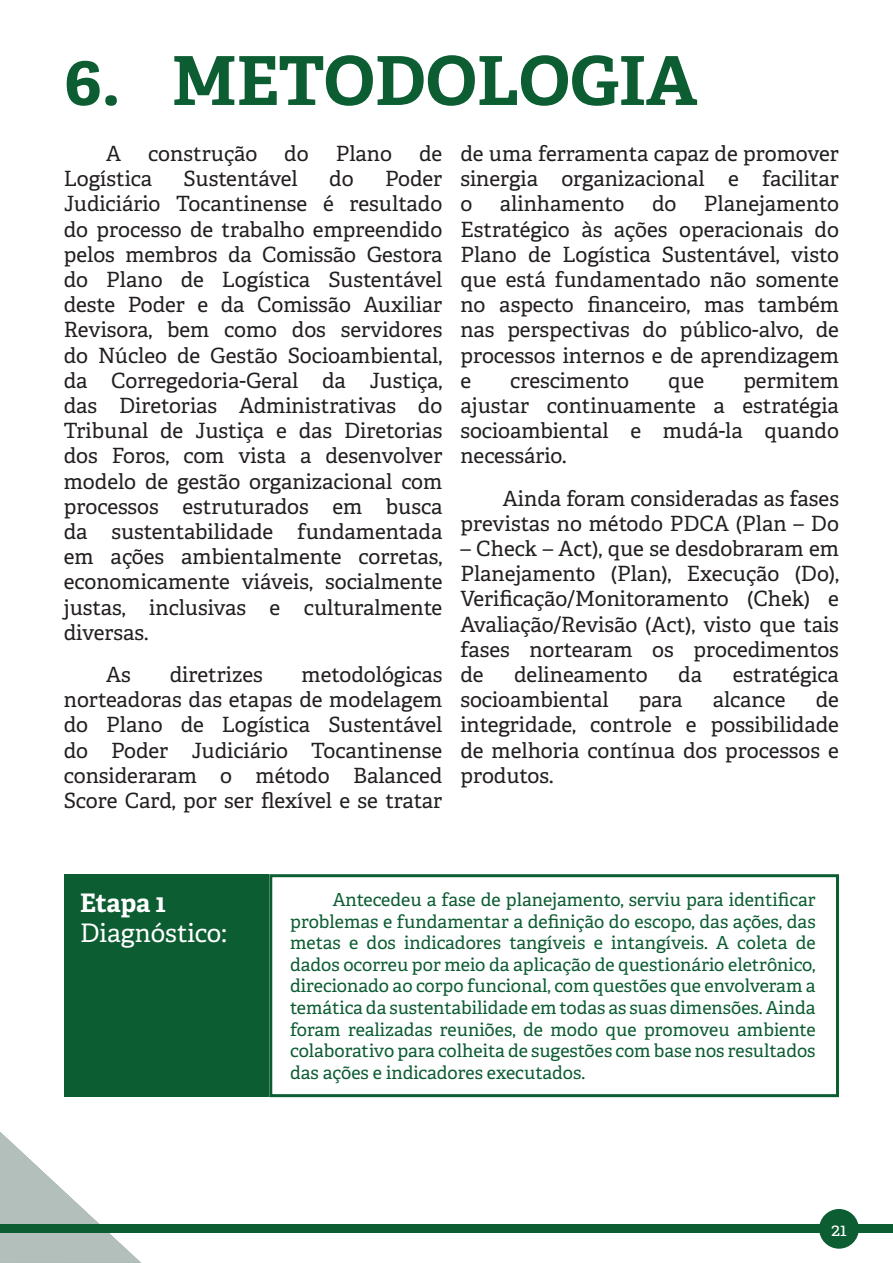
<style>
.page{position:relative;width:893px;height:1263px;background:#fff}
.page>*{position:absolute;margin:0;border:0;box-sizing:border-box;transform-origin:0 0}
.t1{font:700 67.5px "Adelle";color:#0d5d33}
.Chapters{font:25.5px "Adelle";color:#fff}
.Chapters-2{font:700 25.5px "Adelle";letter-spacing:-.01em;color:#fff}
.GENERAL_TEXT{font:21px/25.2px "Adelle";color:#231f20;text-align:justify}
.t2{font:18px/21.6px "Adelle";color:#0d5d33;text-align:justify}
.t3{font:18px "Adelle";color:#fff}
</style>
<div class="page">
<div style="left:65px;top:874px;width:204px;height:223px;background:#0d5d33"></div>
<div style="left:269px;top:874px;width:570px;height:223px;border:3px solid #0d5d33"></div>
<svg style="left:0;top:1132px;width:141px;height:131px"></svg>
<div style="left:0;top:1224px;width:893px;height:9px;background:#0d5d33"></div>
<div style="left:819px;top:1209px;width:40px;height:40px;background:#0d5d33;border-radius:50%"></div>
<p class="t1" style="left:64px;top:38px;width:635px">6. METODOLOGIA</p>
<p class="GENERAL_TEXT" style="left:106px;top:141px;width:16px">A</p>
<p class="GENERAL_TEXT" style="left:148px;top:141px;width:110px">construção</p>
<p class="GENERAL_TEXT" style="left:284px;top:141px;width:26px">do</p>
<p class="GENERAL_TEXT" style="left:336px;top:141px;width:58px">Plano</p>
<p class="GENERAL_TEXT" style="left:419px;top:141px;width:25px">de</p>
<p class="GENERAL_TEXT" style="left:64px;top:166px;width:90px">Logística</p>
<p class="GENERAL_TEXT" style="left:184px;top:166px;width:116px">Sustentável</p>
<p class="GENERAL_TEXT" style="left:329px;top:166px;width:26px">do</p>
<p class="GENERAL_TEXT" style="left:64px;top:166px;width:380px;text-indent:321px">Poder Judiciário Tocantinense é resultado do processo de trabalho empreendido pelos membros da Comissão Gestora do Plano de Logística Sustentável deste Poder e da Comissão Auxiliar Revisora, bem como dos servidores do Núcleo de Gestão Socioambiental, da Corregedoria-Geral da Justiça, das Diretorias Administrativas do Tribunal de Justiça e das Diretorias dos Foros, com vista a desenvolver modelo de gestão organizacional com processos estruturados em busca da sustentabilidade fundamentada em ações ambientalmente corretas, economicamente viáveis, socialmente justas, inclusivas e culturalmente diversas.</p>
<p class="GENERAL_TEXT" style="left:106px;top:662px;width:26px">As</p>
<p class="GENERAL_TEXT" style="left:170px;top:662px;width:95px">diretrizes</p>
<p class="GENERAL_TEXT" style="left:64px;top:662px;width:380px;text-indent:238px">metodológicas norteadoras das etapas de modelagem do Plano de Logística Sustentável do Poder Judiciário Tocantinense consideraram o método Balanced Score Card, por ser flexível e se tratar</p>
<p class="GENERAL_TEXT" style="left:460px;top:141px;width:380px">de uma ferramenta capaz de promover sinergia organizacional e facilitar o</p>
<p class="GENERAL_TEXT" style="left:460px;top:192px;width:380px;text-indent:244px">Planejamento Estratégico às ações operacionais do Plano de Logística Sustentável, visto que está fundamentado não somente no aspecto financeiro, mas também nas perspectivas do público-alvo, de processos internos e de aprendizagem e</p>
<p class="GENERAL_TEXT" style="left:500px;top:192px;width:126px">alinhamento</p>
<p class="GENERAL_TEXT" style="left:652px;top:192px;width:26px">do</p>
<p class="GENERAL_TEXT" style="left:460px;top:368px;width:380px;text-indent:283px">permitem ajustar continuamente a estratégia socioambiental e mudá-la quando necessário.</p>
<p class="GENERAL_TEXT" style="left:460px;top:486px;width:380px;text-align:right">Ainda foram consideradas as fases previstas no método PDCA (Plan – Do</p>
<p class="GENERAL_TEXT" style="left:460px;top:536px;width:380px">– Check – Act), que se desdobraram em Planejamento (Plan), Execução (Do), Verificação/Monitoramento (Chek) e Avaliação/Revisão (Act), visto que tais fases nortearam os procedimentos de</p>
<p class="GENERAL_TEXT" style="left:510px;top:368px;width:120px">crescimento</p>
<p class="GENERAL_TEXT" style="left:668px;top:368px;width:38px">que</p>
<p class="GENERAL_TEXT" style="left:514px;top:662px;width:135px">delineamento</p>
<p class="GENERAL_TEXT" style="left:678px;top:662px;width:25px">da</p>
<p class="GENERAL_TEXT" style="left:733px;top:662px;width:108px">estratégica</p>
<p class="GENERAL_TEXT" style="left:460px;top:687px;width:150px">socioambiental</p>
<p class="GENERAL_TEXT" style="left:639px;top:687px;width:45px">para</p>
<p class="GENERAL_TEXT" style="left:713px;top:687px;width:74px">alcance</p>
<p class="GENERAL_TEXT" style="left:460px;top:687px;width:380px;text-indent:355px">de integridade, controle e possibilidade de melhoria contínua dos processos e produtos.</p>
<p class="Chapters-2" style="left:80px;top:886px;width:87px">Etapa 1</p>
<p class="Chapters" style="left:80px;top:917px;width:148px">Diagnóstico:</p>
<p class="t2" style="left:290px;top:889px;width:527px;text-indent:43px">Antecedeu a fase de planejamento, serviu para identificar problemas e fundamentar a definição do escopo, das ações, das metas e dos indicadores tangíveis e intangíveis. A coleta de dados ocorreu por meio da aplicação de questionário eletrônico, direcionado ao corpo funcional, com questões que envolveram a temática da sustentabilidade em todas as suas dimensões. Ainda foram realizadas reuniões, de modo que promoveu ambiente colaborativo para colheita de sugestões com base nos resultados das ações e indicadores executados.</p>
<p class="t3" style="left:831px;top:1218px;width:17px">21</p>
</div>
